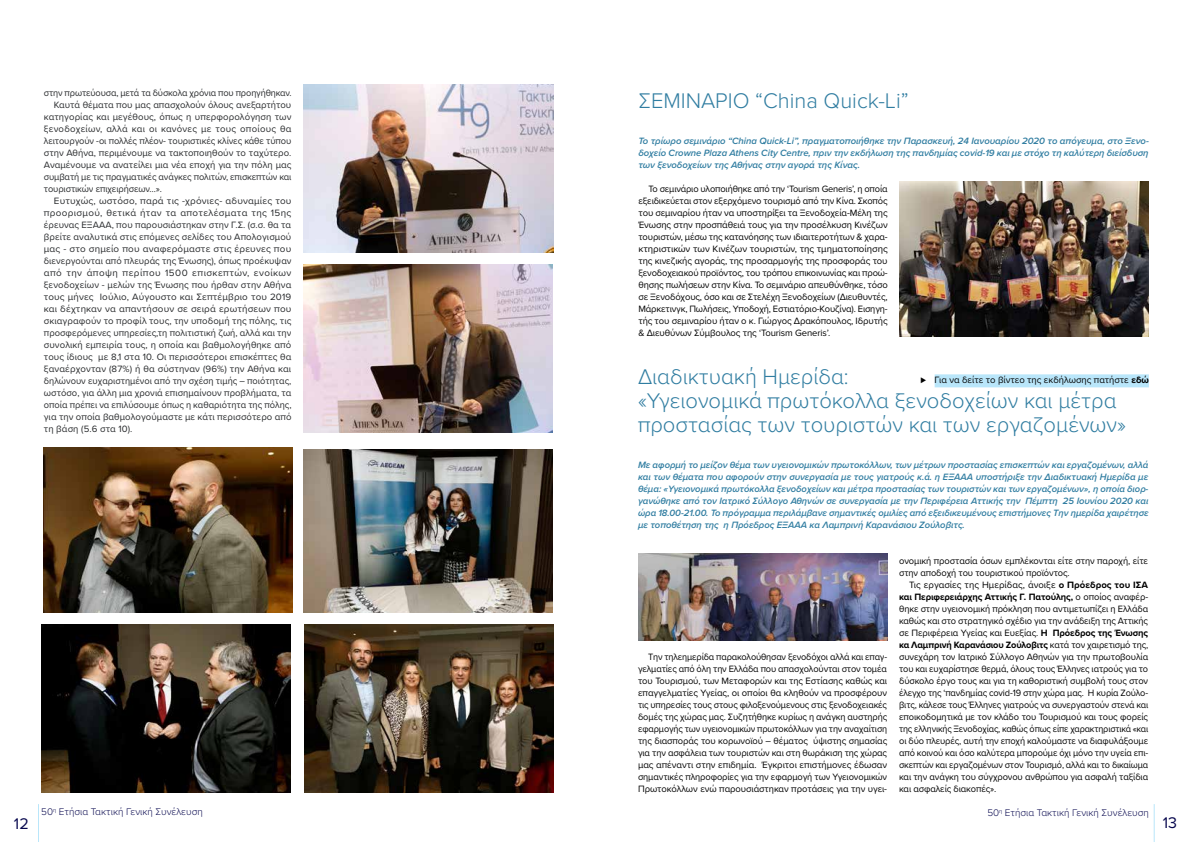
<style>
.page{position:relative;width:1191px;height:842px;background:#fff}
.page>*{position:absolute;margin:0;border:0;box-sizing:border-box;transform-origin:0 0}
.t1{font:300 22px/24px "Proxima Nova";color:#307da1}
.t2{font:16px "Proxima Nova";color:#07074e}
.t3{font:300 10px "Proxima Nova";color:#07074e}
.t4{font:9.5px/12px "Proxima Nova";letter-spacing:-.01em;color:#000;text-align:justify}
.t5{font:9.5px "Proxima Nova";letter-spacing:.01em;color:#26282a}
.t6{font:italic 600 9.5px/12px "Proxima Nova";color:#307da1;text-align:justify}
.t7{font:9.5px "Proxima Nova";letter-spacing:-.01em;color:#26282a}
.t8{font:9.5px "Proxima Nova";letter-spacing:.01em;color:#26282a;scale:1.04 1}
.t9{font:9.5px "Proxima Nova";letter-spacing:.035em;color:#26282a;scale:1.04 1}
.t10{font:9.5px "Proxima Nova";letter-spacing:.045em;color:#26282a;scale:1.04 1}
.s1{font-weight:700}
</style>
<div class="page">
<hr style="left:38px;top:804px;width:1px;height:38px;background:#b9e6fa">
<hr style="left:1153px;top:804px;width:1px;height:38px;background:#b9e6fa">
<img style="left:42px;top:624px;width:249px;height:168px">
<img style="left:43px;top:448px;width:249px;height:164px">
<img style="left:303px;top:84px;width:250px;height:168px">
<img style="left:305px;top:624px;width:249px;height:168px">
<img style="left:304px;top:450px;width:249px;height:162px">
<img style="left:303px;top:264px;width:249px;height:168px">
<img style="left:638px;top:553px;width:249px;height:87px">
<img style="left:899px;top:182px;width:249px;height:154px">
<div style="left:934px;top:374px;width:214px;height:13px;background:#b9e6fa"></div>
<p class="t7" style="left:44px;top:86px;width:249px">στην πρωτεύουσα, μετά τα δύσκολα χρόνια που προηγήθηκαν.</p>
<p class="t5" style="left:54px;top:98px;width:239px">Καυτά θέματα που μας απασχολούν όλους ανεξαρτήτου</p>
<p class="t5" style="left:44px;top:110px;width:249px">κατηγορίας και μεγέθους, όπως η υπερφορολόγηση των</p>
<p class="t5" style="left:44px;top:122px;width:249px">ξενοδοχείων, αλλά και οι κανόνες με τους οποίους θα</p>
<p class="t7" style="left:44px;top:134px;width:249px">λειτουργούν -οι πολλές πλέον- τουριστικές κλίνες κάθε τύπου</p>
<p class="t5" style="left:44px;top:146px;width:249px">στην Αθήνα, περιμένουμε να τακτοποιηθούν το ταχύτερο.</p>
<p class="t5" style="left:44px;top:158px;width:249px">Αναμένουμε να ανατείλει μια νέα εποχή για την πόλη μας</p>
<p class="t7" style="left:44px;top:170px;width:249px">συμβατή με τις πραγματικές ανάγκες πολιτών, επισκεπτών και</p>
<p class="t7" style="left:44px;top:182px;width:119px">τουριστικών επιχειρήσεων…».</p>
<p class="t8" style="left:54px;top:194px;width:230px">Ευτυχώς, ωστόσο, παρά τις -χρόνιες- αδυναμίες του</p>
<p class="t9" style="left:44px;top:206px;width:239px">προορισμού, θετικά ήταν τα αποτελέσματα της 15ης</p>
<p class="t5" style="left:44px;top:218px;width:249px">έρευνας ΕΞΑΑΑ, που παρουσιάστηκαν στην Γ.Σ. (σ.σ. θα τα</p>
<p class="t5" style="left:44px;top:230px;width:249px">βρείτε αναλυτικά στις επόμενες σελίδες του Απολογισμού</p>
<p class="t8" style="left:44px;top:242px;width:239px">μας - στο σημείο που αναφερόμαστε στις έρευνες που</p>
<p class="t5" style="left:44px;top:254px;width:249px">διενεργούνται από πλευράς της Ένωσης), όπως προέκυψαν</p>
<p class="t10" style="left:44px;top:266px;width:239px">από την άποψη περίπου 1500 επισκεπτών, ενοίκων</p>
<p class="t5" style="left:44px;top:278px;width:249px">ξενοδοχείων - μελών της Ένωσης που ήρθαν στην Αθήνα</p>
<p class="t5" style="left:44px;top:290px;width:249px">τους μήνες Ιούλιο, Αύγουστο και Σεπτέμβριο του 2019</p>
<p class="t8" style="left:44px;top:302px;width:239px">και δέχτηκαν να απαντήσουν σε σειρά ερωτήσεων που</p>
<p class="t5" style="left:44px;top:314px;width:249px">σκιαγραφούν το προφίλ τους, την υποδομή της πόλης, τις</p>
<p class="t5" style="left:44px;top:326px;width:249px">προσφερόμενες υπηρεσίες,τη πολιτιστική ζωή, αλλά και την</p>
<p class="t5" style="left:44px;top:338px;width:249px">συνολική εμπειρία τους, η οποία και βαθμολογήθηκε από</p>
<p class="t5" style="left:44px;top:350px;width:249px">τους ίδιους με 8,1 στα 10. Οι περισσότεροι επισκέπτες θα</p>
<p class="t5" style="left:44px;top:362px;width:249px">ξαναέρχονταν (87%) ή θα σύστηναν (96%) την Αθήνα και</p>
<p class="t5" style="left:44px;top:374px;width:249px">δηλώνουν ευχαριστημένοι από την σχέση τιμής – ποιότητας,</p>
<p class="t5" style="left:44px;top:386px;width:249px">ωστόσο, για άλλη μια χρονιά επισημαίνουν προβλήματα, τα</p>
<p class="t5" style="left:44px;top:398px;width:249px">οποία πρέπει να επιλύσουμε όπως η καθαριότητα της πόλης,</p>
<p class="t5" style="left:44px;top:410px;width:249px">για την οποία βαθμολογούμαστε με κάτι περισσότερο από</p>
<p class="t5" style="left:44px;top:422px;width:90px">τη βάση (5.6 στα 10).</p>
<h2 class="t2" style="left:14px;top:811px;width:16px">12</h2>
<p class="t3" style="left:41px;top:804px;width:163px">50<sup>η</sup> Ετήσια Τακτική Γενική Συνέλευση</p>
<h1 class="t1" style="left:638px;top:87px;width:272px">ΣΕΜΙΝΑΡΙΟ “China Quick-Li”</h1>
<p class="t6" style="left:638px;top:135px;width:512px">Το τρίωρο σεμινάριο “China Quick-Li”, πραγματοποιήθηκε την Παρασκευή, 24 Ιανουαρίου 2020 το απόγευμα, στο Ξενο&shy;δοχείο Crowne Plaza Athens City Centre, πριν την εκδήλωση της πανδημίας covid-19 και με στόχο τη καλύτερη διείσδυση των ξενοδοχείων της Αθήνας στην αγορά της Κίνας.</p>
<p class="t4" style="left:638px;top:182px;width:251px;text-indent:10px">Το σεμινάριο υλοποιήθηκε από την ‘Tourism Generis’, η οποία εξειδικεύεται στον εξερχόμενο τουρισμό από την Κίνα. Σκοπός του σεμιναρίου ήταν να υποστηρίξει τα Ξενοδοχεία-Μέλη της Ένωσης στην προσπάθειά τους για την προσέλκυση Κινέζων τουριστών, μέσω της κατανόησης των ιδιαιτεροτήτων &amp; χαρα&shy;κτηριστικών των Κινέζων τουριστών, της τμηματοποίησης της κινεζικής αγοράς, της προσαρμογής της προσφοράς του ξενοδοχειακού προϊόντος, του τρόπου επικοινωνίας και προώ&shy;θησης πωλήσεων στην Κίνα. Το σεμινάριο απευθύνθηκε, τόσο σε Ξενοδόχους, όσο και σε Στελέχη Ξενοδοχείων (Διευθυντές, Μάρκετινγκ, Πωλήσεις, Υποδοχή, Εστιατόριο-Κουζίνα). Εισηγη&shy;τής του σεμιναρίου ήταν ο κ. Γιώργος Δρακόπουλος, Ιδρυτής &amp; Διευθύνων Σύμβουλος της ‘Tourism Generis’.</p>
<h1 class="t1" style="left:638px;top:363px;width:489px">Διαδικτυακή Ημερίδα:<br>«Υγειονομικά πρωτόκολλα ξενοδοχείων και μέτρα προστασίας των τουριστών και των εργαζομένων»</h1>
<p class="t6" style="left:638px;top:459px;width:512px">Με αφορμή το μείζον θέμα των υγειονομικών πρωτοκόλλων, των μέτρων προστασίας επισκεπτών και εργαζομένων, αλλά και των θέματα που αφορούν στην συνεργασία με τους γιατρούς κ.ά. η ΕΞΑΑΑ υποστήριξε την Διαδικτυακή Ημερίδα με θέμα: «Υγειονομικά πρωτόκολλα ξενοδοχείων και μέτρα προστασίας των τουριστών και των εργαζομένων», η οποία διορ&shy;γανώθηκε από τον Ιατρικό Σύλλογο Αθηνών σε συνεργασία με την Περιφέρεια Αττικής την Πέμπτη 25 Ιουνίου 2020 και ώρα 18.00-21.00. Το πρόγραμμα περιλάμβανε σημαντικές ομιλίες από εξειδικευμένους επιστήμονες Την ημερίδα χαιρέτησε με τοποθέτηση της η Πρόεδρος ΕΞΑΑΑ κα Λαμπρινή Καρανάσιου Ζούλοβιτς.</p>
<p class="t4" style="left:920px;top:373px;width:230px">⊲ Για να δείτε το βίντεο της εκδήλωσης πατήστε <span class="s1">εδώ</span></p>
<p class="t4" style="left:638px;top:650px;width:251px;text-indent:10px">Την τηλεημερίδα παρακολούθησαν ξενοδόχοι αλλά και επαγ&shy;γελματίες από όλη την Ελλάδα που απασχολούνται στον τομέα του Τουρισμού, των Μεταφορών και της Εστίασης καθώς και επαγγελματίες Υγείας, οι οποίοι θα κληθούν να προσφέρουν τις υπηρεσίες τους στους φιλοξενούμενους στις ξενοδοχειακές δομές της χώρας μας. Συζητήθηκε κυρίως η ανάγκη αυστηρής εφαρμογής των υγειονομικών πρωτοκόλλων για την αναχαίτιση της διασποράς του κορωνοϊού – θέματος ύψιστης σημασίας για την ασφάλεια των τουριστών και στη θωράκιση της χώρας μας απέναντι στην επιδημία. Έγκριτοι επιστήμονες έδωσαν σημαντικές πληροφορίες για την εφαρμογή των Υγειονομικών Πρωτοκόλλων ενώ παρουσιάστηκαν προτάσεις για την υγει-</p>
<p class="t4" style="left:899px;top:554px;width:250px">ονομική προστασία όσων εμπλέκονται είτε στην παροχή, είτε στην αποδοχή του τουριστικού προϊόντος.</p>
<p class="t4" style="left:899px;top:578px;width:251px;text-indent:10px">Τις εργασίες της Ημερίδας, άνοιξε <span class="s1">ο Πρόεδρος του ΙΣΑ και Περιφερειάρχης Αττικής Γ. Πατούλης,</span> ο οποίος αναφέρ&shy;θηκε στην υγειονομική πρόκληση που αντιμετωπίζει η Ελλάδα καθώς και στο στρατηγικό σχέδιο για την ανάδειξη της Αττικής σε Περιφέρεια Υγείας και Ευεξίας. <span class="s1">Η Πρόεδρος της Ένωσης κα Λαμπρινή Καρανάσιου Ζούλοβιτς</span> κατά τον χαιρετισμό της, συνεχάρη τον Ιατρικό Σύλλογο Αθηνών για την πρωτοβουλία του και ευχαρίστησε θερμά, όλους τους Έλληνες ιατρούς για το δύσκολο έργο τους και για τη καθοριστική συμβολή τους στον έλεγχο της ‘πανδημίας covid-19 στην χώρα μας. Η κυρία Ζούλο&shy;βιτς, κάλεσε τους Έλληνες γιατρούς να συνεργαστούν στενά και εποικοδομητικά με τον κλάδο του Τουρισμού και τους φορείς της ελληνικής Ξενοδοχίας, καθώς όπως είπε χαρακτηριστικά «και οι δύο πλευρές, αυτή την εποχή καλούμαστε να διαφυλάξουμε από κοινού και όσο καλύτερα μπορούμε όχι μόνο την υγεία επι&shy;σκεπτών και εργαζομένων στον Τουρισμό, αλλά και το δικαίωμα και την ανάγκη του σύγχρονου ανθρώπου για ασφαλή ταξίδια και ασφαλείς διακοπές».</p>
<p class="t3" style="left:987px;top:805px;width:163px">50<sup>η</sup> Ετήσια Τακτική Γενική Συνέλευση</p>
<h2 class="t2" style="left:1162px;top:810px;width:16px">13</h2>
</div>
